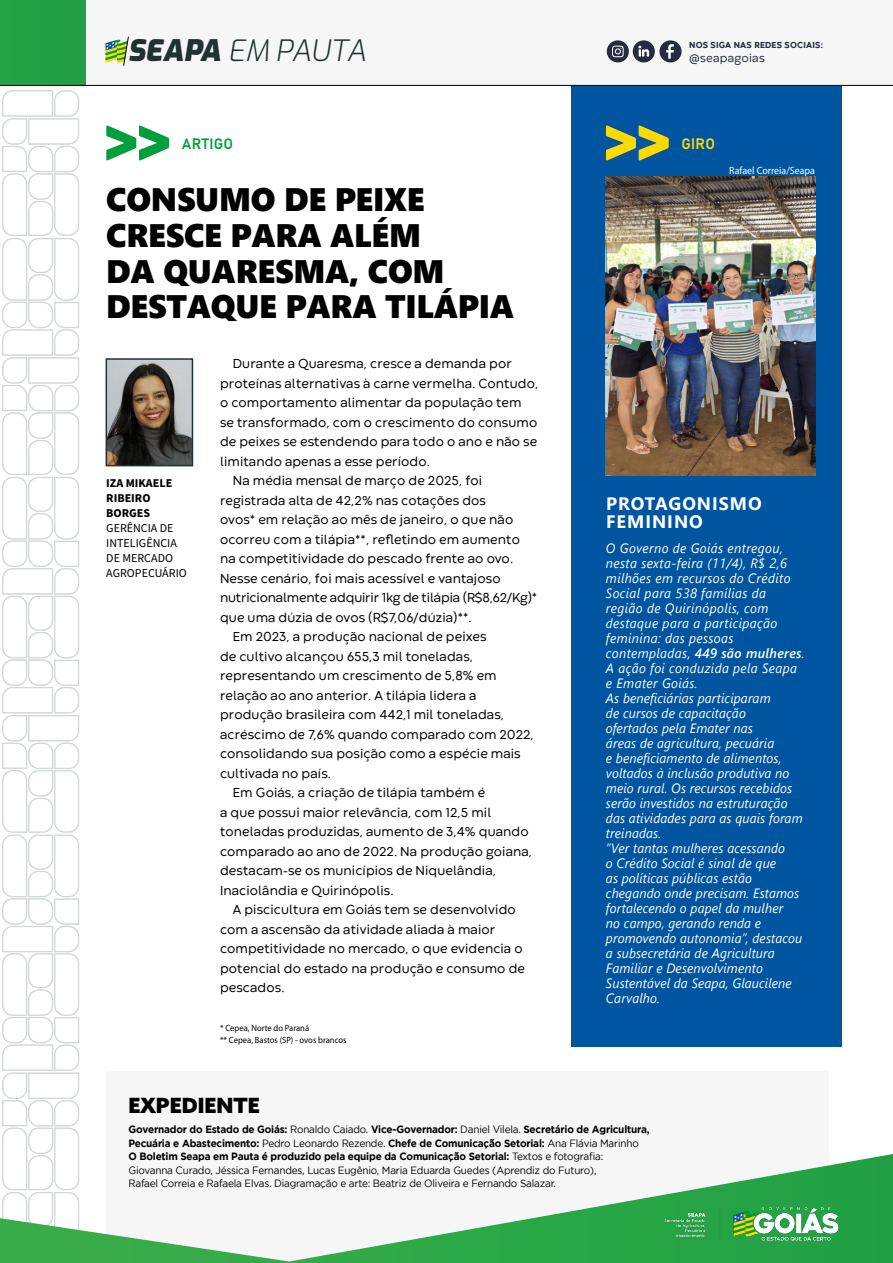
<style>
.page{position:relative;width:893px;height:1263px;background:#fff}
.page>*{position:absolute;margin:0;border:0;box-sizing:border-box;transform-origin:0 0}
.t1{font:32.55px/35.8px "Segoe UI Black";letter-spacing:-.01em;color:#000}
.t2{font:italic 300 29.55px "Exo";letter-spacing:-.03em;color:#223232}
.t3{font:900 21px "Azo Sans";color:#000}
.t4{font:700 18px/18px "Segoe UI";letter-spacing:.055em;color:#fff}
.t5{font:14.85px "Bahnschrift";letter-spacing:.02em;color:#009e3d}
.t6{font:14.85px "Bahnschrift";color:#ffd900}
.t7{font:13.5px "Codec Warm";letter-spacing:.01em;color:#000;scale:.95 1}
.t8{font:italic 13.5px/15px "Segoe UI";letter-spacing:.01em;color:#fff;scale:.95 1}
.t9{font:13.5px "Codec Warm";letter-spacing:-.01em;color:#000;scale:.95 1}
.t10{font:12px/15px "Source Sans Pro";color:#000}
.t11{font:700 12px/15px "Source Sans Pro";color:#000}
.t12{font:12px "Codec Warm";letter-spacing:.02em;color:#262b40;scale:.95 1}
.t13{font:10.5px/13.5px "Gotham";letter-spacing:-.02em;color:#000;scale:.95 1}
.t14{font:10.5px "Myriad Pro";color:#fff;scale:.95 1}
.t15{font:9px/12px "Myriad Pro";color:#000;scale:.95 1}
.t16{font:800 9px "Codec Warm";letter-spacing:.02em;color:#262b40;scale:.95 1}
.s1{font-weight:900}
.s2{font-weight:600}
.s3{font-weight:700}
</style>
<div class="page">
<div style="left:106px;top:1071px;width:723px;height:192px;background:#f6f6f6"></div>
<div style="left:572px;top:85px;width:270px;height:962px;background:#0055a0"></div>
<svg style="left:2px;top:90px;width:77px;height:1064px"></svg>
<div style="left:0;top:0;width:893px;height:85px;background:#f6f6f6"></div>
<div style="left:0;top:0;width:85px;height:85px;background:#23a045"></div>
<svg style="left:105px;top:36px;width:24px;height:30px"></svg>
<svg style="left:106px;top:125px;width:63px;height:35px"></svg>
<svg style="left:606px;top:125px;width:63px;height:35px"></svg>
<svg style="left:0;top:1154px;width:893px;height:109px"></svg>
<img style="left:651px;top:1194px;width:202px;height:61px">
<img style="left:606px;top:177px;width:209px;height:299px">
<div style="left:659px;top:40px;width:23px;height:22px;background:#262b40;border-radius:50%"></div>
<svg style="left:666px;top:44px;width:8px;height:15px"></svg>
<div style="left:607px;top:40px;width:22px;height:22px;background:#262b40;border-radius:50%"></div>
<svg style="left:612px;top:46px;width:12px;height:11px"></svg>
<div style="left:633px;top:40px;width:22px;height:22px;background:#262b40;border-radius:50%"></div>
<svg style="left:638px;top:46px;width:11px;height:11px"></svg>
<hr style="left:0;top:85px;width:893px;height:1px;background:#000">
<img style="left:109px;top:361px;width:81px;height:102px">
<div style="left:106px;top:358px;width:87px;height:108px;border:2px solid #223232"></div>
<h2 class="t2" style="left:128px;top:28px;width:240px"><span class="s1">SEAPA</span> EM PAUTA</h2>
<p class="t5" style="left:182px;top:132px;width:53px">ARTIGO</p>
<h1 class="t1" style="left:106px;top:179px;width:409px">CONSUMO DE PEIXE<br>CRESCE PARA ALÉM<br>DA QUARESMA, COM<br>DESTAQUE PARA TILÁPIA</h1>
<p class="t11" style="left:106px;top:476px;width:68px">IZA MIKAELE<br>RIBEIRO<br>BORGES</p>
<p class="t10" style="left:106px;top:521px;width:82px">GERÊNCIA DE<br>INTELIGÊNCIA<br>DE MERCADO<br>AGROPECUÁRIO</p>
<p class="t7" style="left:233px;top:356px;width:295px">Durante a Quaresma, cresce a demanda por</p>
<p class="t7" style="left:220px;top:375px;width:336px">proteínas alternativas à carne vermelha. Contudo,</p>
<p class="t7" style="left:220px;top:395px;width:319px">o comportamento alimentar da população tem</p>
<p class="t7" style="left:220px;top:414px;width:335px">se transformado, com o crescimento do consumo</p>
<p class="t7" style="left:220px;top:434px;width:335px">de peixes se estendendo para todo o ano e não se</p>
<p class="t7" style="left:220px;top:453px;width:222px">limitando apenas a esse período.</p>
<p class="t7" style="left:233px;top:473px;width:264px">Na média mensal de março de 2025, foi</p>
<p class="t7" style="left:220px;top:492px;width:281px">registrada alta de 42,2% nas cotações dos</p>
<p class="t7" style="left:220px;top:512px;width:310px">ovos* em relação ao mês de janeiro, o que não</p>
<p class="t7" style="left:220px;top:531px;width:317px">ocorreu com a tilápia**, refletindo em aumento</p>
<p class="t7" style="left:220px;top:551px;width:310px">na competitividade do pescado frente ao ovo.</p>
<p class="t7" style="left:220px;top:570px;width:297px">Nesse cenário, foi mais acessível e vantajoso</p>
<p class="t9" style="left:220px;top:590px;width:335px">nutricionalmente adquirir 1kg de tilápia (R$8,62/Kg)*</p>
<p class="t7" style="left:220px;top:609px;width:267px">que uma dúzia de ovos (R$7,06/dúzia)**.</p>
<p class="t7" style="left:233px;top:629px;width:268px">Em 2023, a produção nacional de peixes</p>
<p class="t7" style="left:220px;top:648px;width:268px">de cultivo alcançou 655,3 mil toneladas,</p>
<p class="t7" style="left:220px;top:668px;width:293px">representando um crescimento de 5,8% em</p>
<p class="t7" style="left:220px;top:687px;width:272px">relação ao ano anterior. A tilápia lidera a</p>
<p class="t7" style="left:220px;top:707px;width:300px">produção brasileira com 442,1 mil toneladas,</p>
<p class="t7" style="left:220px;top:726px;width:332px">acréscimo de 7,6% quando comparado com 2022,</p>
<p class="t7" style="left:220px;top:746px;width:318px">consolidando sua posição como a espécie mais</p>
<p class="t7" style="left:220px;top:765px;width:118px">cultivada no país.</p>
<p class="t7" style="left:233px;top:785px;width:267px">Em Goiás, a criação de tilápia também é</p>
<p class="t7" style="left:220px;top:804px;width:287px">a que possui maior relevância, com 12,5 mil</p>
<p class="t7" style="left:220px;top:824px;width:326px">toneladas produzidas, aumento de 3,4% quando</p>
<p class="t7" style="left:220px;top:843px;width:330px">comparado ao ano de 2022. Na produção goiana,</p>
<p class="t7" style="left:220px;top:863px;width:292px">destacam-se os municípios de Niquelândia,</p>
<p class="t7" style="left:220px;top:882px;width:184px">Inaciolândia e Quirinópolis.</p>
<p class="t7" style="left:233px;top:902px;width:299px">A piscicultura em Goiás tem se desenvolvido</p>
<p class="t7" style="left:220px;top:921px;width:291px">com a ascensão da atividade aliada à maior</p>
<p class="t7" style="left:220px;top:941px;width:320px">competitividade no mercado, o que evidencia o</p>
<p class="t7" style="left:220px;top:960px;width:322px">potencial do estado na produção e consumo de</p>
<p class="t7" style="left:220px;top:980px;width:69px">pescados.</p>
<p class="t15" style="left:220px;top:1021px;width:135px">* Cepea, Norte do Paraná<br>** Cepea, Bastos (SP) - ovos brancos</p>
<p class="t16" style="left:689px;top:39px;width:142px">NOS SIGA NAS REDES SOCIAIS:</p>
<p class="t12" style="left:689px;top:50px;width:81px">@seapagoias</p>
<p class="t6" style="left:681px;top:132px;width:35px">GIRO</p>
<p class="t14" style="left:729px;top:164px;width:92px">Rafael Correia/Seapa</p>
<h3 class="t4" style="left:606px;top:493px;width:157px">PROTAGONISMO<br>FEMININO</h3>
<p class="t8" style="left:606px;top:539px;width:211px">O Governo de Goiás entregou, nesta sexta-feira (11/4), R$ 2,6 milhões em recursos do Crédito<br>Social para 538 famílias da região de Quirinópolis, com destaque para a participação feminina: das pessoas contempladas, <span class="s2">449 são mulheres</span>.<br>A ação foi conduzida pela Seapa e Emater Goiás.<br>As beneficiárias participaram<br>de cursos de capacitação<br>ofertados pela Emater nas<br>áreas de agricultura, pecuária<br>e beneficiamento de alimentos, voltados à inclusão produtiva no meio rural. Os recursos recebidos serão investidos na estruturação das atividades para as quais foram treinadas.<br>“Ver tantas mulheres acessando<br>o Crédito Social é sinal de que<br>as políticas públicas estão chegando onde precisam. Estamos fortalecendo o papel da mulher<br>no campo, gerando renda e promovendo autonomia”, destacou a subsecretária de Agricultura<br>Familiar e Desenvolvimento<br>Sustentável da Seapa, Glaucilene<br>Carvalho.</p>
<h3 class="t3" style="left:128px;top:1091px;width:133px">EXPEDIENTE</h3>
<p class="t13" style="left:128px;top:1122px;width:550px"><span class="s3">Governador do Estado de Goiás:</span> Ronaldo Caiado. <span class="s3">Vice-Governador:</span> Daniel Vilela. <span class="s3">Secretário de Agricultura, Pecuária e Abastecimento:</span> Pedro Leonardo Rezende. <span class="s3">Chefe de Comunicação Setorial:</span> Ana Flávia Marinho <span class="s3">O Boletim Seapa em Pauta é produzido pela equipe da Comunicação Setorial:</span> Textos e fotografia:<br>Giovanna Curado, Jéssica Fernandes, Lucas Eugênio, Maria Eduarda Guedes (Aprendiz do Futuro),<br>Rafael Correia e Rafaela Elvas. Diagramação e arte: Beatriz de Oliveira e Fernando Salazar.</p>
</div>
